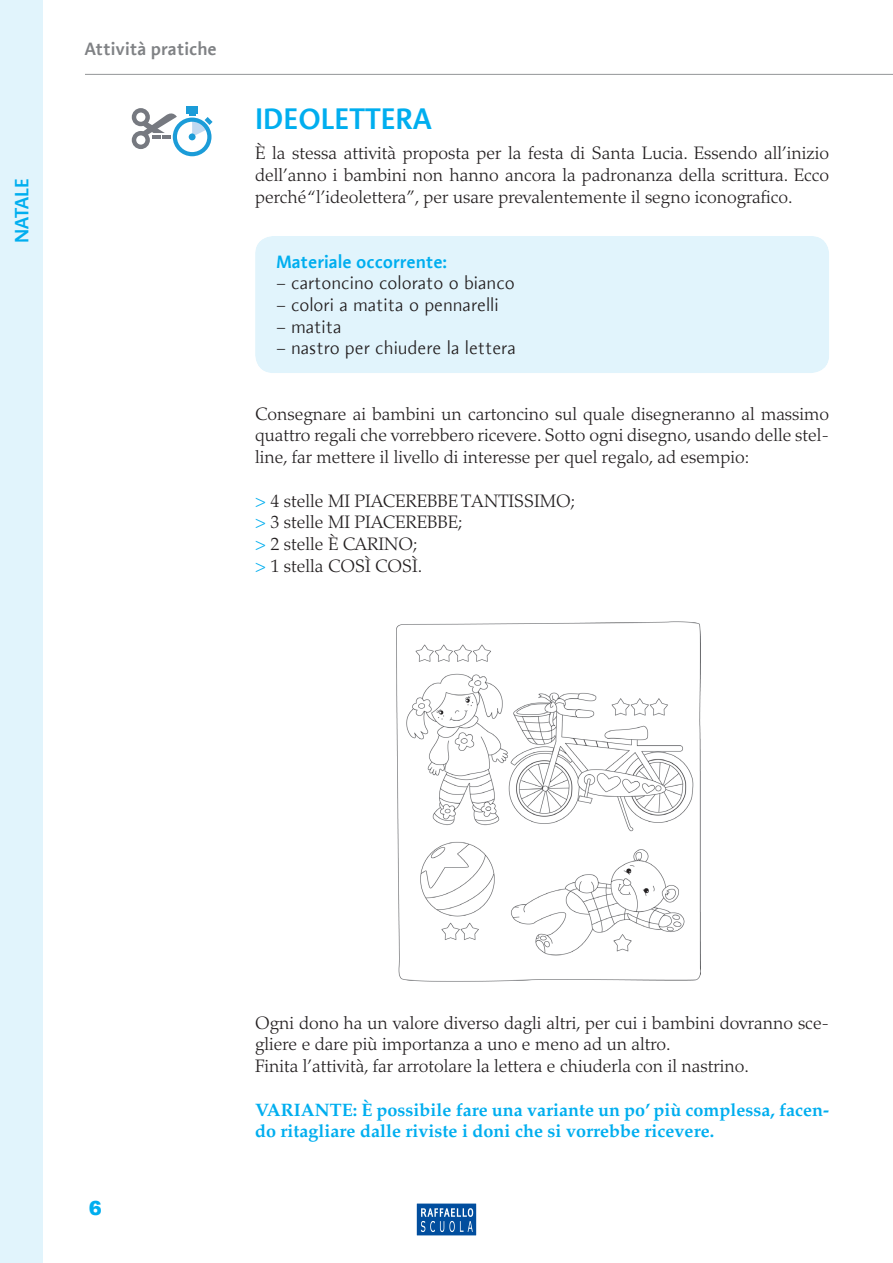
<style>
.page{position:relative;width:893px;height:1263px;background:#fff}
.page>*{position:absolute;margin:0;border:0;box-sizing:border-box;transform-origin:0 0}
.Titoletto_Aroma_Semi{font:600 30px "Aroma LT Com";color:#00aeef}
.t1{font:600 19.5px "Aroma LT Com";color:#00aeef}
.t2{font:900 19.5px "Arial";color:#00aeef}
.Base_Palatino_Light{font:300 18px/21.8px "Palatino";color:#231f20;text-align:justify}
.Nota_Palatino_Oldsty{font:18px/21.8px "Palatino Bold Os F";color:#00aeef}
.t3{font:300 18px "Aroma LT Com";color:#231f20}
.Materiale_occorrente{font:600 18px "Aroma LT Com";color:#00aeef}
.t4{font:600 18px "Aroma LT Com";color:#808285}
.s1{color:#00aeef}
</style>
<div class="page">
<div style="left:255px;top:236px;width:574px;height:137px;background:#e1f4fc;border-radius:18px"></div>
<img style="left:396px;top:622px;width:304px;height:359px">
<div style="left:186px;top:106px;width:12px;height:7px;background:#1b9cd8"></div>
<svg style="left:132px;top:108px;width:81px;height:48px"></svg>
<div style="left:189px;top:133px;width:7px;height:7px;background:#1b9cd8;border-radius:50%"></div>
<div style="left:0;top:0;width:42px;height:1263px;background:#e1f4fc"></div>
<hr style="left:85px;top:74px;width:808px;height:1px;background:#939598">
<img style="left:416px;top:1203px;width:61px;height:33px">
<p class="t1" style="left:9px;top:243px;width:66px;rotate:-90deg">NATALE</p>
<p class="t4" style="left:85px;top:37px;width:133px">Attività pratiche</p>
<p class="Titoletto_Aroma_Semi" style="left:255px;top:99px;width:178px">IDEOLETTERA</p>
<p class="Base_Palatino_Light" style="left:255px;top:143px;width:576px">È la stessa attività proposta per la festa di Santa Lucia. Essendo all’inizio dell’anno i bambini non hanno ancora la padronanza della scrittura. Ecco perché “l’ideolettera”, per usare prevalentemente il segno iconografico.</p>
<p class="Materiale_occorrente" style="left:276px;top:250px;width:172px">Materiale occorrente:</p>
<p class="t3" style="left:276px;top:272px;width:240px">– cartoncino colorato o bianco</p>
<p class="t3" style="left:276px;top:294px;width:224px">– colori a matita o pennarelli</p>
<p class="t3" style="left:276px;top:315px;width:67px">– matita</p>
<p class="t3" style="left:276px;top:337px;width:241px">– nastro per chiudere la lettera</p>
<p class="Base_Palatino_Light" style="left:255px;top:403px;width:576px">Consegnare ai bambini un cartoncino sul quale disegneranno al massimo quattro regali che vorrebbero ricevere. Sotto ogni disegno, usando delle stel&shy;line, far mettere il livello di interesse per quel regalo, ad esempio:</p>
<p class="Base_Palatino_Light" style="left:255px;top:490px;width:322px"><span class="s1">&gt;</span> 4 stelle MI PIACEREBBE TANTISSIMO;</p>
<p class="Base_Palatino_Light" style="left:255px;top:512px;width:209px"><span class="s1">&gt;</span> 3 stelle MI PIACEREBBE;</p>
<p class="Base_Palatino_Light" style="left:255px;top:533px;width:164px"><span class="s1">&gt;</span> 2 stelle È CARINO;</p>
<p class="Base_Palatino_Light" style="left:255px;top:555px;width:169px"><span class="s1">&gt;</span> 1 stella COSÌ COSÌ.</p>
<p class="t2" style="left:89px;top:1193px;width:15px">6</p>
<p class="Base_Palatino_Light" style="left:255px;top:1012px;width:576px">Ogni dono ha un valore diverso dagli altri, per cui i bambini dovranno sce&shy;gliere e dare più importanza a uno e meno ad un altro.</p>
<p class="Base_Palatino_Light" style="left:255px;top:1055px;width:495px">Finita l’attività, far arrotolare la lettera e chiuderla con il nastrino.</p>
<p class="Nota_Palatino_Oldsty" style="left:255px;top:1099px;width:576px">VARIANTE: È possibile fare una variante un po’ più complessa, facen&shy;do ritagliare dalle riviste i doni che si vorrebbe ricevere.</p>
</div>
